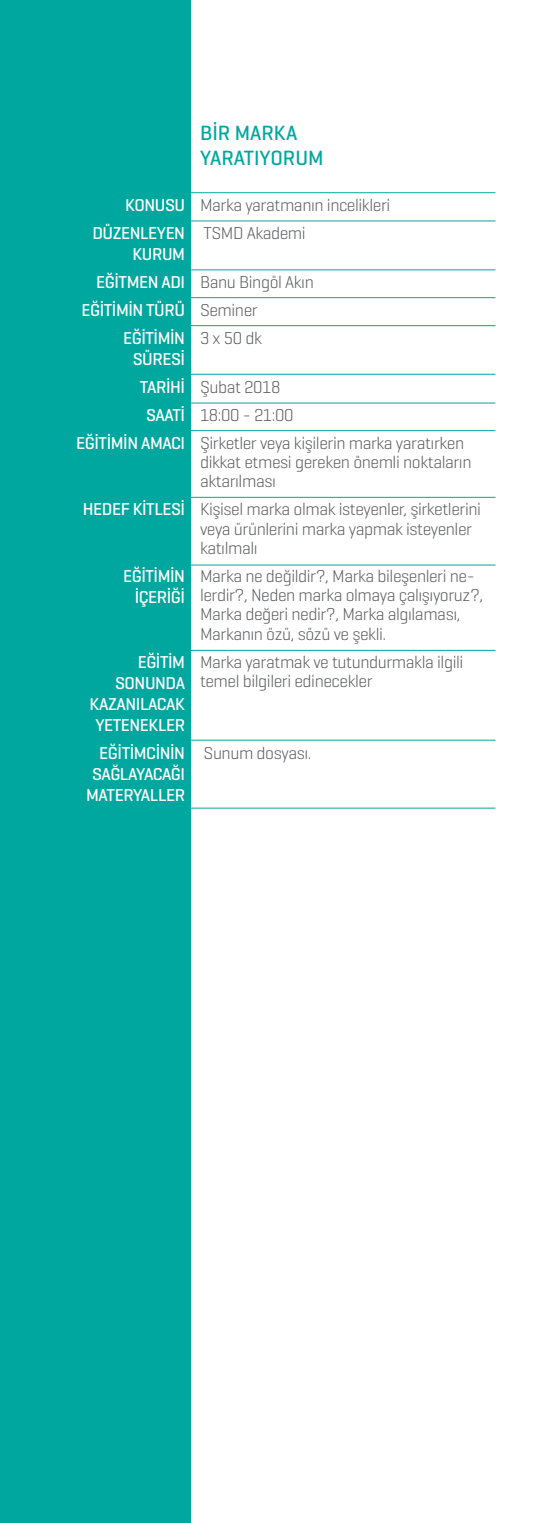
<style>
.page{position:relative;width:546px;height:1523px;background:#fff}
.page>*{position:absolute;margin:0;border:0;box-sizing:border-box;transform-origin:0 0}
.t1{font:500 21px/25.2px "Geogrotesque";color:#00a79e}
.t2{font:300 17.5px/19.2px "Geogrotesque";letter-spacing:-.025em;color:#58595b}
.t3{font:500 17.5px/21px "Geogrotesque";letter-spacing:-.025em;color:#fff;text-align:right}
.s1{font-weight:500;color:#fff}
.s2{font-weight:300;color:#58595b}
</style>
<div class="page">
<div style="left:0;top:0;width:190px;height:1523px;background:#00a79e"></div>
<hr style="left:143px;top:192px;width:352px;height:1px;background:#00a79e">
<hr style="left:143px;top:220px;width:352px;height:1px;background:#00a79e">
<hr style="left:143px;top:269px;width:352px;height:1px;background:#00a79e">
<hr style="left:143px;top:297px;width:352px;height:1px;background:#00a79e">
<hr style="left:143px;top:325px;width:352px;height:1px;background:#00a79e">
<hr style="left:143px;top:374px;width:352px;height:1px;background:#00a79e">
<hr style="left:143px;top:403px;width:352px;height:1px;background:#00a79e">
<hr style="left:143px;top:430px;width:352px;height:1px;background:#00a79e">
<hr style="left:143px;top:497px;width:352px;height:1px;background:#00a79e">
<hr style="left:143px;top:565px;width:352px;height:1px;background:#00a79e">
<hr style="left:143px;top:650px;width:352px;height:1px;background:#00a79e">
<hr style="left:143px;top:740px;width:352px;height:1px;background:#00a79e">
<hr style="left:143px;top:808px;width:352px;height:1px;background:#00a79e">
<p class="t1" style="left:200px;top:120px;width:125px">BİR MARKA<br>YARATIYORUM</p>
<p class="t2" style="left:92px;top:190px;width:299px;line-height:28px;text-indent:33px"><span class="s1">KONUSU</span> Marka yaratmanın incelikleri<br><span class="s1">DÜZENLEYEN</span></p>
<p class="t3" style="left:133px;top:243px;width:54px">KURUM</p>
<p class="t2" style="left:204px;top:223px;width:104px">TSMD Akademi</p>
<p class="t2" style="left:96px;top:272px;width:219px"><span class="s1">EĞİTMEN ADI</span> Banu Bingöl Akın</p>
<p class="t3" style="left:81px;top:299px;width:178px">EĞİTİMİN TÜRÜ <span class="s2">Seminer</span></p>
<p class="t3" style="left:123px;top:327px;width:63px">EĞİTİMİN</p>
<p class="t3" style="left:133px;top:348px;width:54px">SÜRESİ</p>
<p class="t2" style="left:200px;top:328px;width:63px">3 x 50 dk</p>
<p class="t2" style="left:140px;top:377px;width:142px"><span class="s1">TARİHİ</span> Şubat 2018</p>
<p class="t2" style="left:146px;top:405px;width:149px"><span class="s1">SAATİ</span> 18:00 - 21:00</p>
<p class="t2" style="left:76px;top:433px;width:389px"><span class="s1">EĞİTİMİN AMACI</span> Şirketler veya kişilerin marka yaratırken</p>
<p class="t2" style="left:200px;top:452px;width:273px">dikkat etmesi gereken önemli noktaların aktarılması</p>
<p class="t2" style="left:200px;top:499px;width:282px;text-indent:-117px"><span class="s1">HEDEF KİTLESİ</span> Kişisel marka olmak isteyenler, şirketlerini veya ürünlerini marka yapmak isteyenler katılmalı</p>
<p class="t3" style="left:123px;top:565px;width:63px">EĞİTİMİN<br>İÇERİĞİ</p>
<p class="t2" style="left:200px;top:566px;width:285px">Marka ne değildir?, Marka bileşenleri ne&shy;lerdir?, Neden marka olmaya çalışıyoruz?, Marka değeri nedir?, Marka algılaması, Markanın özü, sözü ve şekli.</p>
<p class="t3" style="left:90px;top:651px;width:97px">EĞİTİM<br>SONUNDA<br>KAZANILACAK<br>YETENEKLER</p>
<p class="t2" style="left:200px;top:651px;width:265px">Marka yaratmak ve tutundurmakla ilgili temel bilgileri edinecekler</p>
<p class="t3" style="left:86px;top:742px;width:100px">EĞİTİMCİNİN<br>SAĞLAYACAĞI<br>MATERYALLER</p>
<p class="t2" style="left:204px;top:742px;width:109px">Sunum dosyası.</p>
</div>
